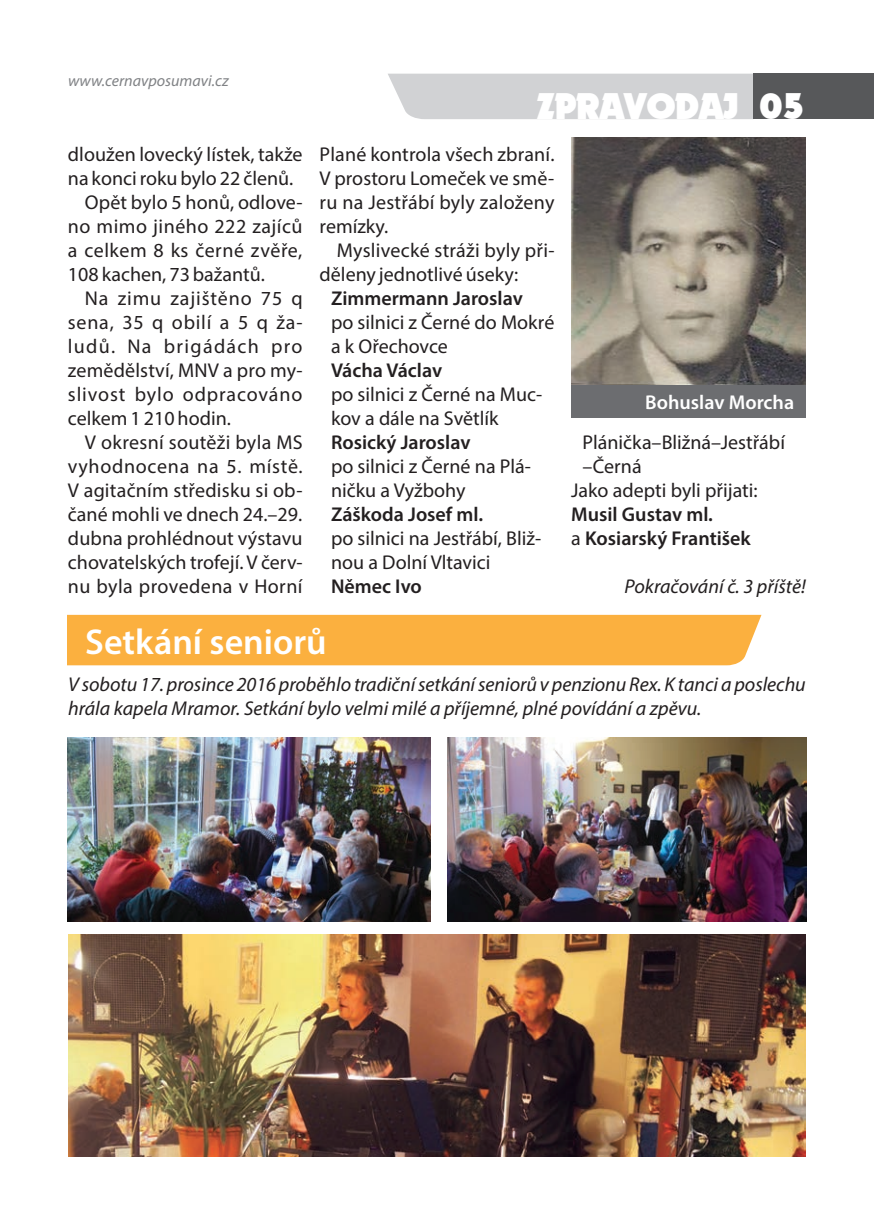
<style>
.page{position:relative;width:874px;height:1225px;background:#fff}
.page>*{position:absolute;margin:0;border:0;box-sizing:border-box;transform-origin:0 0}
.t1{font:600 36px "Myriad Pro";color:#fff}
.t2{font:36px "Dynamo CE";color:#fff}
.t3{font:20px/24px "Myriad Pro";letter-spacing:.005em;color:#231f20}
.t4{font:italic 20px/24px "Myriad Pro";letter-spacing:-.005em;color:#231f20}
.t5{font:600 20px/24px "Myriad Pro";color:#231f20}
.t6{font:20px "Myriad Pro";letter-spacing:.025em;color:#231f20}
.t7{font:20px "Myriad Pro";letter-spacing:.045em;color:#231f20}
.t8{font:20px "Myriad Pro";letter-spacing:.035em;color:#231f20}
.t9{font:20px "Myriad Pro";letter-spacing:.04em;color:#231f20}
.t10{font:20px "Myriad Pro";letter-spacing:.065em;color:#231f20}
.t11{font:600 20px "Myriad Pro";color:#fff}
.t12{font:italic 16px "Myriad Pro";color:#808285}
.s1{font-weight:400}
</style>
<div class="page">
<div style="left:388px;top:74px;width:365px;height:45px;background:#d1d2d4"></div>
<div style="left:753px;top:74px;width:120px;height:45px;background:#57585a"></div>
<div style="left:68px;top:615px;width:693px;height:50px;background:#fbb03f"></div>
<img style="left:571px;top:137px;width:234px;height:248px">
<div style="left:571px;top:385px;width:234px;height:32px;background:#6c6d70"></div>
<img style="left:68px;top:737px;width:362px;height:184px">
<img style="left:447px;top:737px;width:359px;height:184px">
<img style="left:68px;top:934px;width:737px;height:222px">
<p class="t12" style="left:68px;top:70px;width:162px">www.cernavposumavi.cz</p>
<p class="t3" style="left:68px;top:142px;width:236px">dloužen lovecký lístek, takže</p>
<p class="t3" style="left:68px;top:166px;width:227px">na konci roku bylo 22 členů.</p>
<p class="t3" style="left:85px;top:190px;width:219px">Opět bylo 5 honů, odlove-</p>
<p class="t6" style="left:68px;top:214px;width:236px">no mimo jiného 222 zajíců</p>
<p class="t6" style="left:68px;top:238px;width:236px">a celkem 8 ks černé zvěře,</p>
<p class="t3" style="left:68px;top:262px;width:198px">108 kachen, 73 bažantů.</p>
<p class="t7" style="left:85px;top:286px;width:219px">Na zimu zajištěno 75 q</p>
<p class="t9" style="left:68px;top:310px;width:236px">sena, 35 q obilí a 5 q ža-</p>
<p class="t10" style="left:68px;top:334px;width:236px">ludů. Na brigádách pro</p>
<p class="t3" style="left:68px;top:358px;width:236px">zemědělství, MNV a pro my-</p>
<p class="t7" style="left:68px;top:382px;width:236px">slivost bylo odpracováno</p>
<p class="t3" style="left:68px;top:406px;width:164px">celkem 1 210 hodin.</p>
<p class="t3" style="left:85px;top:430px;width:219px">V okresní soutěži byla MS</p>
<p class="t8" style="left:68px;top:454px;width:236px">vyhodnocena na 5. místě.</p>
<p class="t3" style="left:68px;top:478px;width:236px">V agitačním středisku si ob-</p>
<p class="t3" style="left:68px;top:502px;width:236px">čané mohli ve dnech 24.–29.</p>
<p class="t3" style="left:68px;top:526px;width:236px">dubna prohlédnout výstavu</p>
<p class="t3" style="left:68px;top:550px;width:236px">chovatelských trofejí. V červ-</p>
<p class="t3" style="left:68px;top:574px;width:236px">nu byla provedena v Horní</p>
<h1 class="t2" style="left:536px;top:83px;width:270px">ZPRAVODAJ 05</h1>
<p class="t3" style="left:319px;top:142px;width:236px;text-align:justify">Plané kontrola všech zbraní.<br>V prostoru Lomeček ve smě&shy;ru na Jestřábí byly založeny remízky.</p>
<p class="t3" style="left:319px;top:238px;width:236px;text-indent:17px">Myslivecké stráži byly při&shy;děleny jednotlivé úseky:</p>
<p class="t5" style="left:331px;top:286px;width:193px">Zimmermann Jaroslav</p>
<p class="t3" style="left:331px;top:310px;width:225px">po silnici z Černé do Mokré a k Ořechovce</p>
<p class="t5" style="left:331px;top:358px;width:113px">Vácha Václav</p>
<p class="t3" style="left:331px;top:382px;width:213px">po silnici z Černé na Muc&shy;kov a dále na Světlík</p>
<p class="t5" style="left:331px;top:430px;width:141px">Rosický Jaroslav</p>
<p class="t3" style="left:331px;top:454px;width:201px">po silnici z Černé na Plá&shy;ničku a Vyžbohy</p>
<p class="t5" style="left:331px;top:502px;width:153px">Záškoda Josef ml.</p>
<p class="t3" style="left:331px;top:526px;width:211px">po silnici na Jestřábí, Bliž&shy;nou a Dolní Vltavici</p>
<p class="t5" style="left:331px;top:574px;width:92px">Němec Ivo</p>
<p class="t11" style="left:645px;top:389px;width:150px">Bohuslav Morcha</p>
<p class="t3" style="left:582px;top:430px;width:204px">Plánička–Bližná–Jestřábí</p>
<p class="t3" style="left:582px;top:454px;width:61px">–Černá</p>
<p class="t3" style="left:571px;top:478px;width:188px">Jako adepti byli přijati:</p>
<p class="t5" style="left:571px;top:502px;width:181px">Musil Gustav ml.<br><span class="s1">a</span> Kosiarský František</p>
<p class="t4" style="left:624px;top:574px;width:183px">Pokračování č. 3 příště!</p>
<h1 class="t1" style="left:85px;top:619px;width:243px">Setkání seniorů</h1>
<p class="t4" style="left:68px;top:672px;width:738px">V sobotu 17. prosince 2016 proběhlo tradiční setkání seniorů v penzionu Rex. K tanci a poslechu hrála kapela Mramor. Setkání bylo velmi milé a příjemné, plné povídání a zpěvu.</p>
</div>
